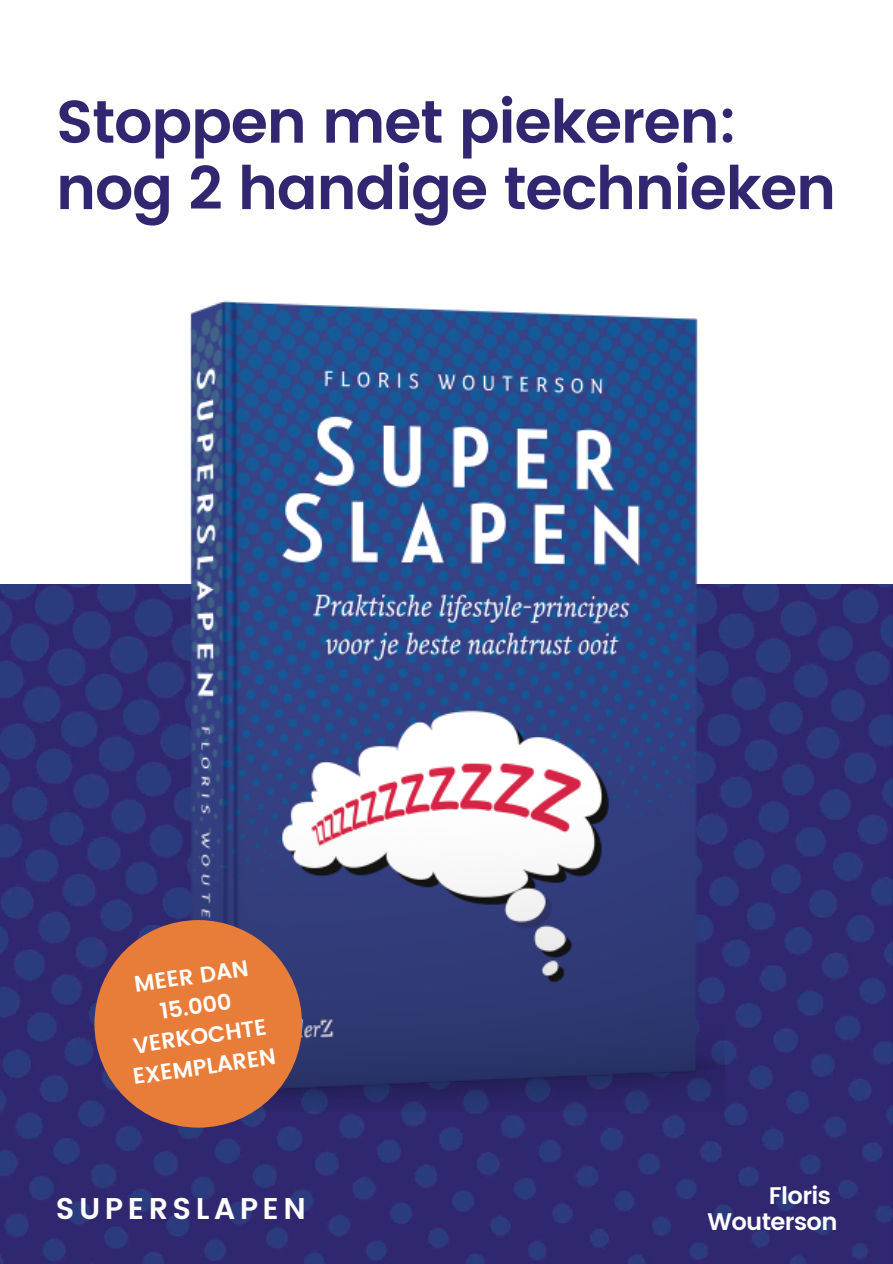
<style>
.page{position:relative;width:893px;height:1264px;background:#fff}
.page>*{position:absolute;margin:0;border:0;box-sizing:border-box;transform-origin:0 0}
.t1{font:600 60px/66.3px "Poppins";letter-spacing:-.025em;color:#302770}
.t2{font:600 30px "Poppins";letter-spacing:.15em;color:#fff}
.t3{font:600 24px "Poppins";letter-spacing:-.025em;color:#fff}
.t4{font:600 22.5px/30.3px "Poppins";color:#fff;text-align:center}
</style>
<div class="page">
<img style="left:0;top:584px;width:892px;height:678px">
<img style="left:168px;top:300px;width:556px;height:811px">
<div style="left:94px;top:920px;width:208px;height:207px;background:#e87d3a;border-radius:50%"></div>
<h1 class="t1" style="left:56px;top:89px;width:781px">Stoppen met piekeren: nog 2 handige technieken</h1>
<p class="t4" style="left:118px;top:971px;width:146px;rotate:-8deg">MEER DAN<br>15.000<br>VERKOCHTE<br>EXEMPLAREN</p>
<h3 class="t2" style="left:56px;top:1191px;width:251px">SUPERSLAPEN</h3>
<p class="t3" style="left:768px;top:1181px;width:64px">Floris</p>
<p class="t3" style="left:707px;top:1207px;width:132px">Wouterson</p>
</div>
